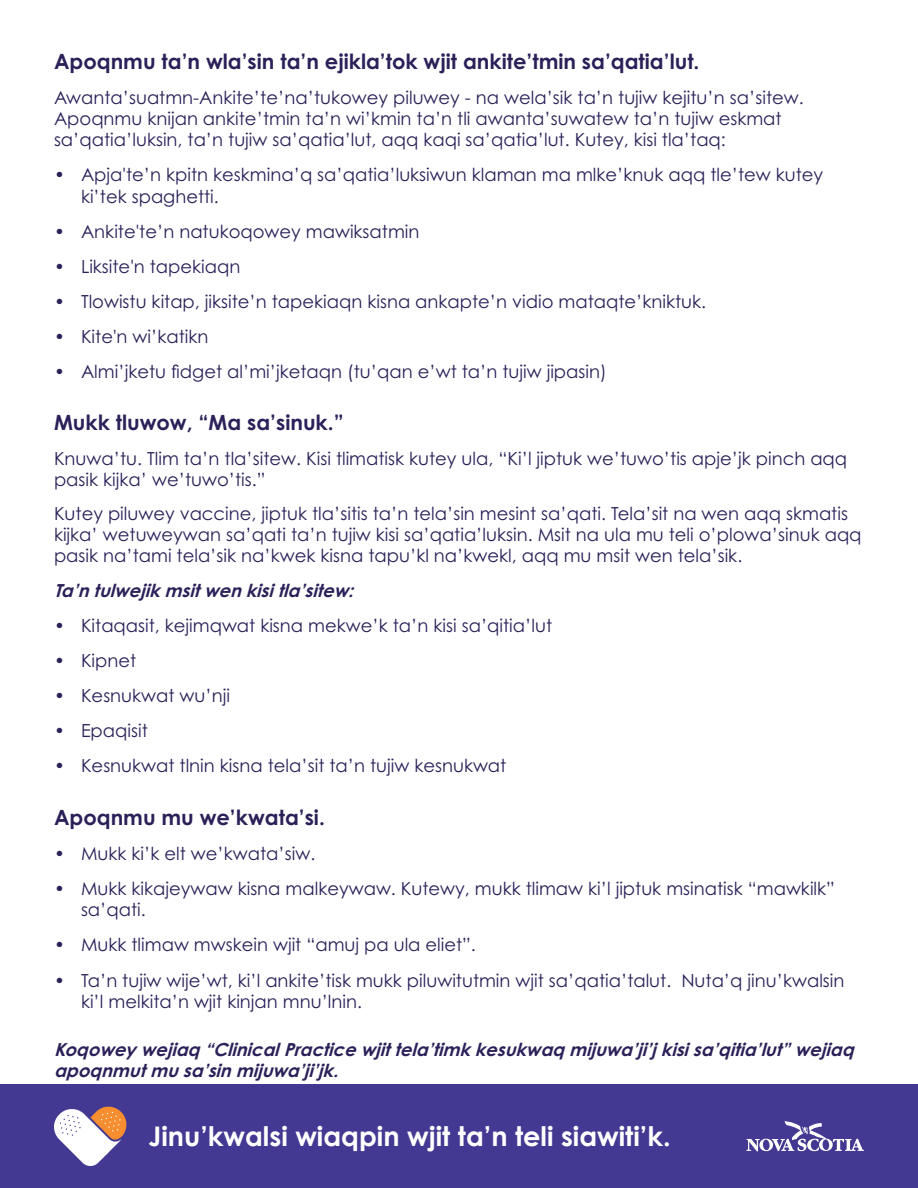
<style>
.page{position:relative;width:918px;height:1188px;background:#fff}
.page>*{position:absolute;margin:0;border:0;box-sizing:border-box;transform-origin:0 0}
.t1{font:700 27px "Century Gothic";color:#fff}
.t2{font:700 21px "Century Gothic Pro";color:#2c2059}
.Body{font:18px/21px "Century Gothic Pro";color:#2c2059}
.Body-2{font:italic 700 18px/21px "Century Gothic Pro";color:#2c2059}
</style>
<div class="page">
<div style="left:0;top:1084px;width:918px;height:104px;background:#433992"></div>
<svg style="left:746px;top:1121px;width:118px;height:30px"></svg>
<svg style="left:54px;top:1106px;width:73px;height:60px"></svg>
<p class="t2" style="left:54px;top:49px;width:647px">Apoqnmu ta’n wla’sin ta’n ejikla’tok wjit ankite’tmin sa’qatia’lut.</p>
<p class="Body" style="left:54px;top:87px;width:751px">Awanta’suatmn-Ankite’te’na’tukowey piluwey - na wela’sik ta’n tujiw kejitu’n sa’sitew.<br>Apoqnmu knijan ankite’tmin ta’n wi’kmin ta’n tli awanta’suwatew ta’n tujiw eskmat sa’qatia’luksin, ta’n tujiw sa’qatia’lut, aqq kaqi sa’qatia’lut. Kutey, kisi tla’taq:</p>
<p class="Body" style="left:81px;top:164px;width:744px;line-height:21.6px;text-indent:-27px">• Apja'te’n kpitn keskmina’q sa’qatia’luksiwun klaman ma mlke’knuk aqq tle’tew kutey ki’tek spaghetti.</p>
<p class="Body" style="left:54px;top:221px;width:367px">• Ankite'te’n natukoqowey mawiksatmin</p>
<p class="Body" style="left:54px;top:256px;width:188px">• Liksite'n tapekiaqn</p>
<p class="Body" style="left:54px;top:291px;width:654px">• Tlowistu kitap, jiksite’n tapekiaqn kisna ankapte’n vidio mataqte’kniktuk.</p>
<p class="Body" style="left:54px;top:326px;width:156px">• Kite'n wi’katikn</p>
<p class="Body" style="left:54px;top:361px;width:554px">• Almi’jketu fidget al’mi’jketaqn (tu’qan e’wt ta’n tujiw jipasin)</p>
<p class="t2" style="left:54px;top:410px;width:291px">Mukk tluwow, “Ma sa’sinuk.”</p>
<p class="Body" style="left:54px;top:448px;width:795px">Knuwa’tu. Tlim ta’n tla’sitew. Kisi tlimatisk kutey ula, “Ki’l jiptuk we’tuwo’tis apje’jk pinch aqq pasik kijka’ we’tuwo’tis.”</p>
<p class="Body" style="left:54px;top:503px;width:809px">Kutey piluwey vaccine, jiptuk tla’sitis ta’n tela’sin mesint sa’qati. Tela’sit na wen aqq skmatis kijka’ wetuweywan sa’qati ta’n tujiw kisi sa’qatia’luksin. Msit na ula mu teli o’plowa’sinuk aqq pasik na’tami tela’sik na’kwek kisna tapu’kl na’kwekl, aqq mu msit wen tela’sik.</p>
<p class="Body-2" style="left:54px;top:580px;width:307px">Ta’ntulwejikmsitwenkisitla’sitew:</p>
<p class="Body" style="left:54px;top:615px;width:500px">• Kitaqasit, kejimqwat kisna mekwe’k ta’n kisi sa’qitia’lut</p>
<p class="Body" style="left:54px;top:650px;width:84px">• Kipnet</p>
<p class="Body" style="left:54px;top:685px;width:178px">• Kesnukwat wu’nji</p>
<p class="Body" style="left:54px;top:720px;width:95px">• Epaqisit</p>
<p class="Body" style="left:54px;top:755px;width:454px">• Kesnukwat tlnin kisna tela’sit ta’n tujiw kesnukwat</p>
<p class="t2" style="left:54px;top:804px;width:272px">Apoqnmu mu we’kwata’si.</p>
<p class="Body" style="left:54px;top:842px;width:263px">• Mukk ki’k elt we’kwata’siw.</p>
<p class="Body" style="left:81px;top:877px;width:755px;line-height:21.6px;text-indent:-27px">• Mukk kikajeywaw kisna malkeywaw. Kutewy, mukk tlimaw ki’l jiptuk msinatisk “mawkilk” sa’qati.</p>
<p class="Body" style="left:54px;top:934px;width:423px">• Mukk tlimaw mwskein wjit “amuj pa ula eliet”.</p>
<p class="Body" style="left:81px;top:969px;width:765px;line-height:21.6px;text-indent:-27px">• Ta’n tujiw wije’wt, ki’l ankite’tisk mukk piluwitutmin wjit sa’qatia’talut. Nuta’q jinu’kwalsin ki’l melkita’n wjit kinjan mnu’lnin.</p>
<p class="Body-2" style="left:54px;top:1039px;width:807px">Koqoweywejiaq “ClinicalPractice wjittela’timkkesukwaq mijuwa’ji’j kisisa’qitia’lut”wejiaq apoqnmutmusa’sinmijuwa’ji’jk.</p>
<p class="t1" style="left:148px;top:1116px;width:524px">Jinu’kwalsi wiaqpin wjit ta’n teli siawiti’k.</p>
</div>
